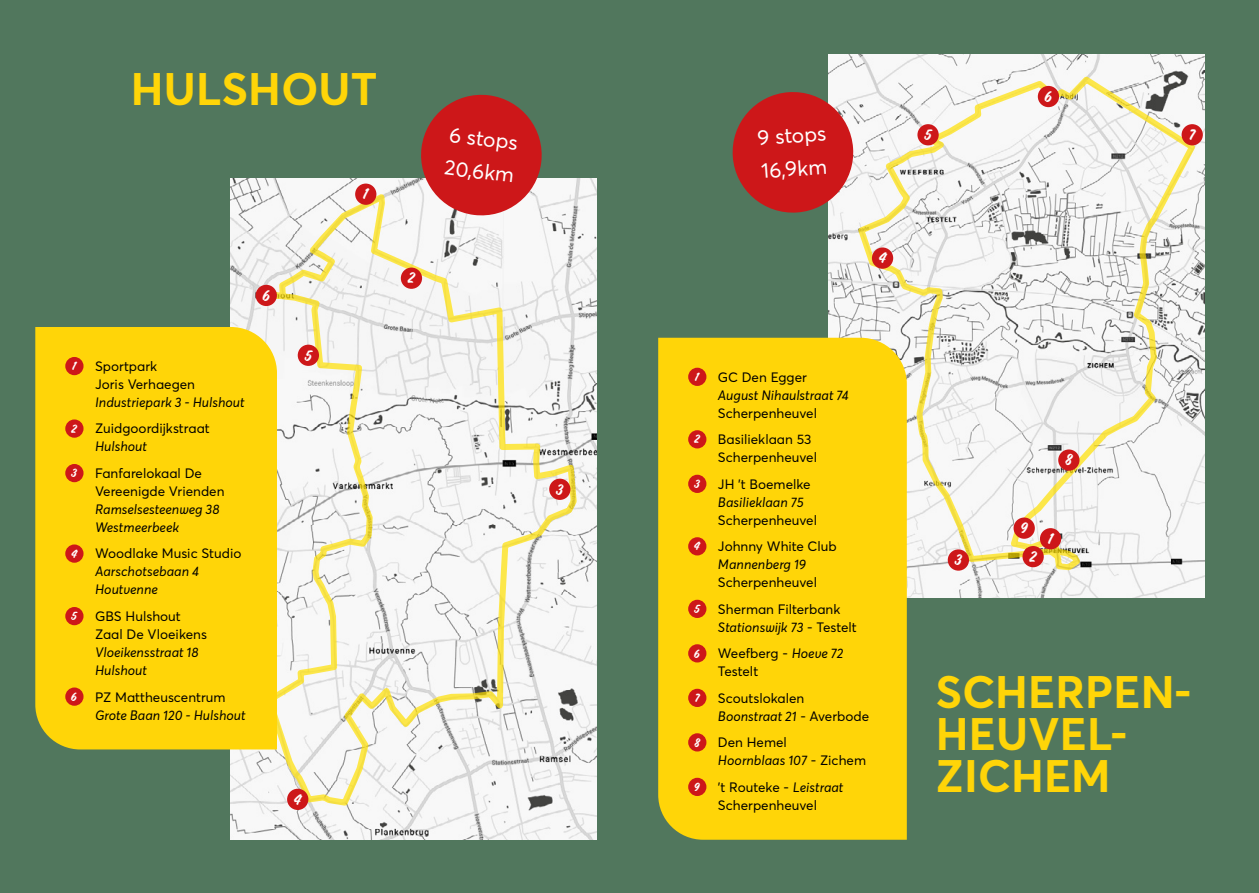
<style>
.page{position:relative;width:1259px;height:893px;background:#51775d}
.page>*{position:absolute;margin:0;border:0;box-sizing:border-box;transform-origin:0 0}
.t1{font:700 45px/42px "Averta";letter-spacing:.005em;color:#ffd508}
.t2{font:21px/33px "Averta";color:#fff}
.t3{font:15px "Calafia";color:#fff}
.t4{font:13.5px/18px "Averta";color:#000}
.t5{font:italic 13.5px/18px "Averta";color:#000}
.t6{font:11.7px "Calafia";color:#fff}
.s1{font-style:italic}
.s2{font-style:normal}
</style>
<div class="page">
<img style="left:230px;top:179px;width:367px;height:660px">
<svg style="left:264px;top:188px;width:316px;height:619px;background:#efede4"></svg>
<div style="left:355px;top:184px;width:21px;height:21px;background:#cd1719;border-radius:50%"></div>
<div style="left:401px;top:268px;width:21px;height:21px;background:#cd1719;border-radius:50%"></div>
<div style="left:549px;top:479px;width:21px;height:21px;background:#cd1719;border-radius:50%"></div>
<div style="left:298px;top:345px;width:21px;height:21px;background:#cd1719;border-radius:50%"></div>
<div style="left:287px;top:789px;width:21px;height:21px;background:#cd1719;border-radius:50%"></div>
<div style="left:256px;top:285px;width:21px;height:21px;background:#cd1719;border-radius:50%"></div>
<svg style="left:417px;top:94px;width:128px;height:125px;background:#bf4341"></svg>
<div style="left:35px;top:327px;width:242px;height:422px;background:#ffd508"></div>
<div style="left:65px;top:357px;width:19px;height:18px;background:#cd1719;border-radius:50%"></div>
<div style="left:65px;top:419px;width:19px;height:19px;background:#cd1719;border-radius:50%"></div>
<div style="left:65px;top:464px;width:19px;height:18px;background:#cd1719;border-radius:50%"></div>
<div style="left:65px;top:544px;width:19px;height:19px;background:#cd1719;border-radius:50%"></div>
<div style="left:65px;top:607px;width:19px;height:18px;background:#cd1719;border-radius:50%"></div>
<div style="left:65px;top:687px;width:19px;height:19px;background:#cd1719;border-radius:50%"></div>
<img style="left:829px;top:54px;width:376px;height:543px">
<svg style="left:854px;top:72px;width:345px;height:500px;background:#eceae1"></svg>
<div style="left:658px;top:338px;width:249px;height:502px;background:#ffd508"></div>
<div style="left:688px;top:368px;width:18px;height:18px;background:#cd1719;border-radius:50%"></div>
<div style="left:688px;top:430px;width:18px;height:18px;background:#cd1719;border-radius:50%"></div>
<div style="left:688px;top:475px;width:18px;height:18px;background:#cd1719;border-radius:50%"></div>
<div style="left:688px;top:537px;width:18px;height:18px;background:#cd1719;border-radius:50%"></div>
<div style="left:688px;top:600px;width:18px;height:18px;background:#cd1719;border-radius:50%"></div>
<div style="left:688px;top:644px;width:18px;height:18px;background:#cd1719;border-radius:50%"></div>
<div style="left:688px;top:689px;width:18px;height:18px;background:#cd1719;border-radius:50%"></div>
<div style="left:688px;top:733px;width:18px;height:18px;background:#cd1719;border-radius:50%"></div>
<div style="left:688px;top:778px;width:18px;height:18px;background:#cd1719;border-radius:50%"></div>
<svg style="left:732px;top:90px;width:123px;height:125px"></svg>
<div style="left:1040px;top:528px;width:21px;height:21px;background:#cd1719;border-radius:50%"></div>
<div style="left:1022px;top:546px;width:21px;height:21px;background:#cd1719;border-radius:50%"></div>
<div style="left:947px;top:549px;width:22px;height:22px;background:#cd1719;border-radius:50%"></div>
<div style="left:872px;top:247px;width:21px;height:22px;background:#cd1719;border-radius:50%"></div>
<div style="left:917px;top:124px;width:21px;height:21px;background:#cd1719;border-radius:50%"></div>
<div style="left:1037px;top:86px;width:22px;height:21px;background:#cd1719;border-radius:50%"></div>
<div style="left:1181px;top:124px;width:21px;height:21px;background:#cd1719;border-radius:50%"></div>
<div style="left:1058px;top:449px;width:21px;height:22px;background:#cd1719;border-radius:50%"></div>
<div style="left:1013px;top:517px;width:22px;height:22px;background:#cd1719;border-radius:50%"></div>
<p class="t1" style="left:131px;top:67px;width:248px">HULSHOUT</p>
<p class="t3" style="left:262px;top:287px;width:9px">6</p>
<p class="t6" style="left:72px;top:359px;width:5px">1</p>
<p class="t4" style="left:95px;top:357px;width:151px">Sportpark<br>Joris Verhaegen<br><span class="s1">Industriepark 3 - Hulshout</span></p>
<p class="t6" style="left:71px;top:422px;width:7px">2</p>
<p class="t4" style="left:95px;top:420px;width:116px">Zuidgoordijkstraat<br><span class="s1">Hulshout</span></p>
<p class="t6" style="left:71px;top:466px;width:7px">3</p>
<p class="t4" style="left:95px;top:464px;width:131px">Fanfarelokaal De<br>Vereenigde Vrienden<br><span class="s1">Ramselsesteenweg 38<br>Westmeerbeek</span></p>
<p class="t6" style="left:71px;top:547px;width:7px">4</p>
<p class="t5" style="left:95px;top:545px;width:148px"><span class="s2">Woodlake Music Studio<br></span>Aarschotsebaan 4<br>Houtvenne</p>
<p class="t6" style="left:71px;top:609px;width:7px">5</p>
<p class="t4" style="left:95px;top:607px;width:113px">GBS Hulshout<br>Zaal De Vloeikens<br><span class="s1">Vloeikensstraat 18<br>Hulshout</span></p>
<p class="t6" style="left:71px;top:690px;width:7px">6</p>
<p class="t5" style="left:95px;top:688px;width:152px"><span class="s2">PZ Mattheuscentrum<br></span>Grote Baan 120 - Hulshout</p>
<p class="t3" style="left:304px;top:346px;width:8px">5</p>
<p class="t3" style="left:293px;top:790px;width:9px">4</p>
<p class="t3" style="left:362px;top:185px;width:6px">1</p>
<p class="t2" style="left:451px;top:118px;width:71px;rotate:7deg">6 stops<br>20,6km</p>
<p class="t3" style="left:407px;top:269px;width:8px">2</p>
<p class="t3" style="left:555px;top:480px;width:8px">3</p>
<p class="t2" style="left:756px;top:121px;width:70px;rotate:-4deg">9 stops<br>16,9km</p>
<p class="t3" style="left:923px;top:126px;width:8px">5</p>
<p class="t3" style="left:878px;top:249px;width:9px">4</p>
<p class="t3" style="left:1044px;top:88px;width:9px">6</p>
<p class="t3" style="left:1188px;top:126px;width:8px">7</p>
<p class="t6" style="left:694px;top:370px;width:5px">1</p>
<p class="t4" style="left:718px;top:368px;width:132px">GC Den Egger<br><span class="s1">August Nihaulstraat 74<br></span>Scherpenheuvel</p>
<p class="t6" style="left:694px;top:432px;width:7px">2</p>
<p class="t4" style="left:718px;top:430px;width:101px">Basilieklaan 53<br>Scherpenheuvel</p>
<p class="t6" style="left:694px;top:477px;width:7px">3</p>
<p class="t4" style="left:718px;top:475px;width:101px">JH ’t Boemelke<br><span class="s1">Basilieklaan 75<br></span>Scherpenheuvel</p>
<p class="t6" style="left:693px;top:539px;width:7px">4</p>
<p class="t4" style="left:718px;top:537px;width:120px">Johnny White Club<br><span class="s1">Mannenberg 19<br></span>Scherpenheuvel</p>
<p class="t6" style="left:693px;top:602px;width:7px">5</p>
<p class="t4" style="left:718px;top:600px;width:140px">Sherman Filterbank<br><span class="s1">Stationswijk 73</span> - Testelt</p>
<p class="t6" style="left:693px;top:646px;width:7px">6</p>
<p class="t4" style="left:718px;top:644px;width:127px">Weefberg - <span class="s1">Hoeve 72<br></span>Testelt</p>
<p class="t6" style="left:694px;top:691px;width:6px">7</p>
<p class="t4" style="left:718px;top:689px;width:153px">Scoutslokalen<br><span class="s1">Boonstraat 21</span> - Averbode</p>
<p class="t6" style="left:694px;top:735px;width:7px">8</p>
<p class="t4" style="left:718px;top:733px;width:150px">Den Hemel<br><span class="s1">Hoornblaas 107</span> - Zichem</p>
<p class="t6" style="left:693px;top:780px;width:7px">9</p>
<p class="t4" style="left:718px;top:778px;width:127px">’t Routeke - <span class="s1">Leistraat<br></span>Scherpenheuvel</p>
<p class="t3" style="left:954px;top:551px;width:8px">3</p>
<p class="t3" style="left:1064px;top:451px;width:8px">8</p>
<p class="t3" style="left:1019px;top:519px;width:9px">9</p>
<p class="t3" style="left:1029px;top:548px;width:8px">2</p>
<p class="t3" style="left:1047px;top:530px;width:6px">1</p>
<p class="t1" style="left:936px;top:670px;width:257px">SCHERPEN-<br>HEUVEL-<br>ZICHEM</p>
</div>
